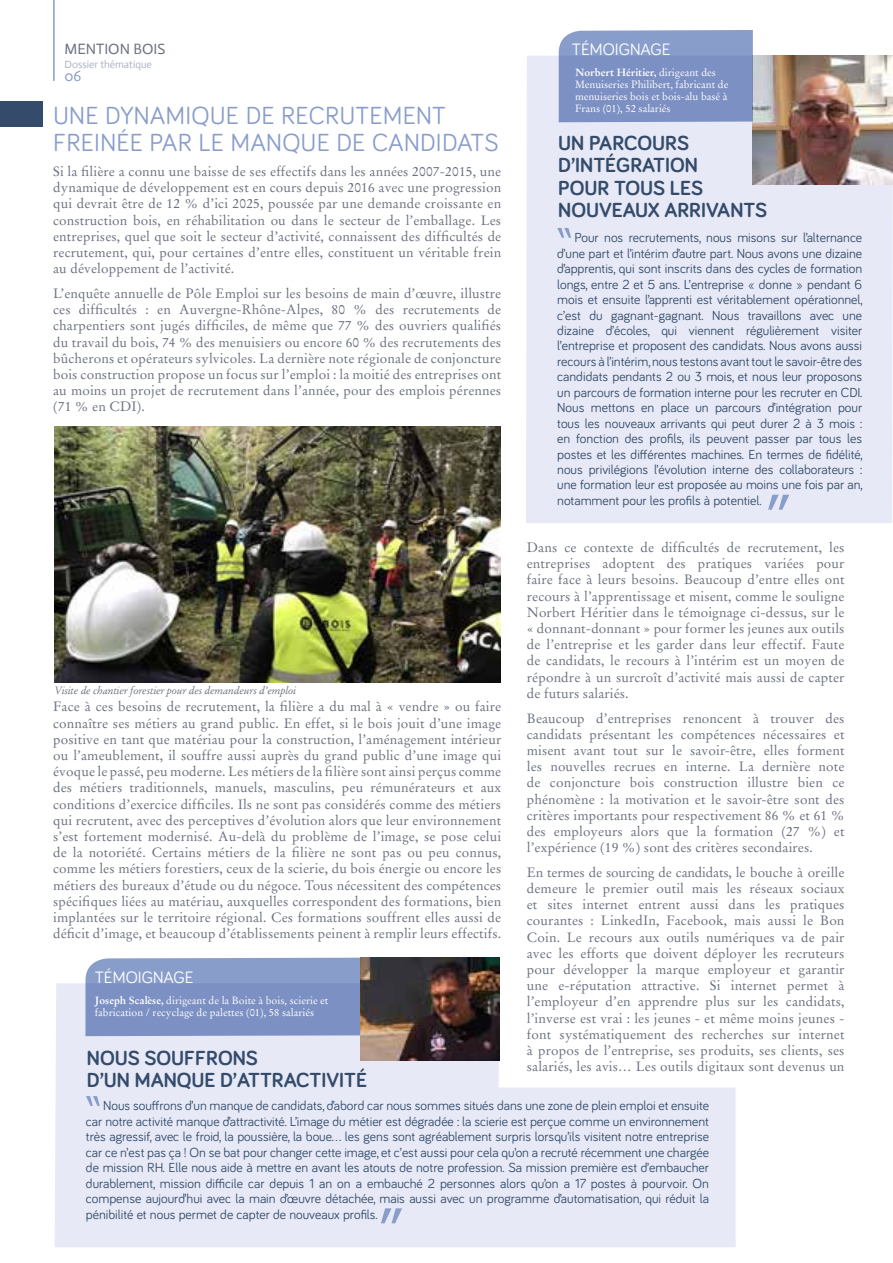
<style>
.page{position:relative;width:893px;height:1263px;background:#fff}
.page>*{position:absolute;margin:0;border:0;box-sizing:border-box;transform-origin:0 0}
.t1{font:25.5px/27px "Bariol";letter-spacing:.01em;color:#899dcb}
.t2{font:700 21px/22.5px "Bariol";color:#344b6b}
.t3{font:16.95px "Bariol";color:#fff}
.t4{font:15px "Actor";color:#6a707f}
.t5{font:15px "Actor";color:#899dcb}
.t6{font:13.5px/16.2px "Stempel Garamond";letter-spacing:.01em;color:#6a707f;text-align:justify}
.t7{font:13.5px/15.5px "Bariol";color:#344b6b;text-align:justify}
.t8{font:10.5px/12px "Stempel Garamond";color:#fff}
.t9{font:italic 10.5px "Stempel Garamond";letter-spacing:-.02em;color:#6a707f}
.t10{font:10.5px "Actor";color:#acb3c3}
.s1{font-weight:700}
</style>
<div class="page">
<hr style="left:53px;top:0;width:2px;height:80px;background:#899dcb">
<div style="left:0;top:101px;width:43px;height:25px;background:#344b6b"></div>
<img style="left:55px;top:426px;width:445px;height:257px">
<div style="left:526px;top:56px;width:367px;height:467px;background:#e7eaf6"></div>
<svg style="left:557px;top:228px;width:14px;height:10px"></svg>
<svg style="left:768px;top:495px;width:21px;height:15px"></svg>
<img style="left:753px;top:56px;width:140px;height:129px">
<svg style="left:559px;top:30px;width:194px;height:92px;background:#8094c5"></svg>
<svg style="left:892px;top:425px;width:1px;height:98px"></svg>
<svg style="left:55px;top:983px;width:681px;height:264px;fill:#e7eaf6"></svg>
<svg style="left:86px;top:1096px;width:14px;height:10px"></svg>
<svg style="left:381px;top:1208px;width:21px;height:15px"></svg>
<img style="left:360px;top:958px;width:139px;height:102px">
<svg style="left:85px;top:958px;width:275px;height:78px;background:#8295c6"></svg>
<p class="t4" style="left:64px;top:40px;width:102px">MENTION BOIS</p>
<p class="t10" style="left:64px;top:58px;width:89px">Dossier thématique</p>
<p class="t5" style="left:64px;top:67px;width:18px">06</p>
<h1 class="t1" style="left:53px;top:101px;width:447px">UNE DYNAMIQUE DE RECRUTEMENT<br>FREINÉE PAR LE MANQUE DE CANDIDATS</h1>
<p class="t6" style="left:53px;top:163px;width:450px">Si la filière a connu une baisse de ses effectifs dans les années 2007-2015, une dynamique de développement est en cours depuis 2016 avec une progression qui devrait être de 12 % d’ici 2025, poussée par une demande croissante en construction bois, en réhabilitation ou dans le secteur de l’emballage. Les entreprises, quel que soit le secteur d’activité, connaissent des difficultés de recrutement, qui, pour certaines d’entre elles, constituent un véritable frein au développement de l’activité.</p>
<p class="t6" style="left:53px;top:285px;width:450px">L’enquête annuelle de Pôle Emploi sur les besoins de main d’œuvre, illustre ces difficultés : en Auvergne-Rhône-Alpes, 80 % des recrutements de charpentiers sont jugés difficiles, de même que 77 % des ouvriers qualifiés du travail du bois, 74 % des menuisiers ou encore 60 % des recrutements des bûcherons et opérateurs sylvicoles. La dernière note régionale de conjoncture bois construction propose un focus sur l’emploi : la moitié des entreprises ont au moins un projet de recrutement dans l’année, pour des emplois pérennes (71 % en CDI).</p>
<p class="t9" style="left:55px;top:683px;width:243px">Visite de chantier forestier pour des demandeurs d’emploi</p>
<p class="t6" style="left:53px;top:699px;width:450px">Face à ces besoins de recrutement, la filière a du mal à « vendre » ou faire connaître ses métiers au grand public. En effet, si le bois jouit d’une image positive en tant que matériau pour la construction, l’aménagement intérieur ou l’ameublement, il souffre aussi auprès du grand public d’une image qui évoque le passé, peu moderne. Les métiers de la filière sont ainsi perçus comme des métiers traditionnels, manuels, masculins, peu rémunérateurs et aux conditions d’exercice difficiles. Ils ne sont pas considérés comme des métiers qui recrutent, avec des perceptives d’évolution alors que leur environnement s’est fortement modernisé. Au-delà du problème de l’image, se pose celui de la notoriété. Certains métiers de la filière ne sont pas ou peu connus, comme les métiers forestiers, ceux de la scierie, du bois énergie ou encore les métiers des bureaux d’étude ou du négoce. Tous nécessitent des compétences spécifiques liées au matériau, auxquelles correspondent des formations, bien implantées sur le territoire régional. Ces formations souffrent elles aussi de déficit d’image, et beaucoup d’établissements peinent à remplir leurs effectifs.</p>
<p class="t3" style="left:95px;top:965px;width:100px">TÉMOIGNAGE</p>
<p class="t8" style="left:95px;top:994px;width:235px"><span class="s1">Joseph Scalèse,</span> dirigeant de la Boite à bois, scierie et fabrication / recyclage de palettes (01), 58 salariés</p>
<h2 class="t2" style="left:87px;top:1045px;width:282px">NOUS SOUFFRONS<br>D’UN MANQUE D’ATTRACTIVITÉ</h2>
<p class="t3" style="left:572px;top:38px;width:100px">TÉMOIGNAGE</p>
<p class="t8" style="left:575px;top:67px;width:155px"><span class="s1">Norbert Héritier,</span> dirigeant des<br>Menuiseries Philibert, fabricant de menuiseries bois et bois-alu basé à<br>Frans (01), 52 salariés</p>
<h2 class="t2" style="left:558px;top:131px;width:211px">UN PARCOURS<br>D’INTÉGRATION<br>POUR TOUS LES<br>NOUVEAUX ARRIVANTS</h2>
<p class="t7" style="left:557px;top:229px;width:307px;text-indent:17px">Pour nos recrutements, nous misons sur l’alternance d’une part et l’intérim d’autre part. Nous avons une dizaine d’apprentis, qui sont inscrits dans des cycles de formation longs, entre 2 et 5 ans. L’entreprise « donne » pendant 6 mois et ensuite l’apprenti est véritablement opérationnel, c’est du gagnant-gagnant. Nous travaillons avec une dizaine d’écoles, qui viennent régulièrement visiter l’entreprise et proposent des candidats. Nous avons aussi recours à l’intérim, nous testons avant tout le savoir-être des candidats pendants 2 ou 3 mois, et nous leur proposons un parcours de formation interne pour les recruter en CDI.<br>Nous mettons en place un parcours d’intégration pour tous les nouveaux arrivants qui peut durer 2 à 3 mois : en fonction des profils, ils peuvent passer par tous les postes et les différentes machines. En termes de fidélité, nous privilégions l’évolution interne des collaborateurs : une formation leur est proposée au moins une fois par an, notamment pour les profils à potentiel.</p>
<p class="t6" style="left:527px;top:539px;width:319px">Dans ce contexte de difficultés de recrutement, les entreprises adoptent des pratiques variées pour faire face à leurs besoins. Beaucoup d’entre elles ont recours à l’apprentissage et misent, comme le souligne Norbert Héritier dans le témoignage ci-dessus, sur le « donnant-donnant » pour former les jeunes aux outils de l’entreprise et les garder dans leur effectif. Faute de candidats, le recours à l’intérim est un moyen de répondre à un surcroît d’activité mais aussi de capter de futurs salariés.</p>
<p class="t6" style="left:527px;top:710px;width:319px">Beaucoup d’entreprises renoncent à trouver des candidats présentant les compétences nécessaires et misent avant tout sur le savoir-être, elles forment les nouvelles recrues en interne. La dernière note de conjoncture bois construction illustre bien ce phénomène : la motivation et le savoir-être sont des critères importants pour respectivement 86 % et 61 % des employeurs alors que la formation (27 %) et l’expérience (19 %) sont des critères secondaires.</p>
<p class="t6" style="left:527px;top:864px;width:319px">En termes de sourcing de candidats, le bouche à oreille demeure le premier outil mais les réseaux sociaux et sites internet entrent aussi dans les pratiques courantes : LinkedIn, Facebook, mais aussi le Bon Coin. Le recours aux outils numériques va de pair avec les efforts que doivent déployer les recruteurs pour développer la marque employeur et garantir une e-réputation attractive. Si internet permet à l’employeur d’en apprendre plus sur les candidats, l’inverse est vrai : les jeunes - et même moins jeunes - font systématiquement des recherches sur internet à propos de l’entreprise, ses produits, ses clients, ses salariés, les avis… Les outils digitaux sont devenus un</p>
<p class="t7" style="left:86px;top:1097px;width:625px;text-indent:17px">Nous souffrons d’un manque de candidats, d’abord car nous sommes situés dans une zone de plein emploi et ensuite car notre activité manque d’attractivité. L’image du métier est dégradée : la scierie est perçue comme un environnement très agressif, avec le froid, la poussière, la boue... les gens sont agréablement surpris lorsqu’ils visitent notre entreprise car ce n’est pas ça ! On se bat pour changer cette image, et c’est aussi pour cela qu’on a recruté récemment une chargée de mission RH. Elle nous aide à mettre en avant les atouts de notre profession. Sa mission première est d’embaucher durablement, mission difficile car depuis 1 an on a embauché 2 personnes alors qu’on a 17 postes à pourvoir. On compense aujourd’hui avec la main d’œuvre détachée, mais aussi avec un programme d’automatisation, qui réduit la pénibilité et nous permet de capter de nouveaux profils.</p>
</div>
